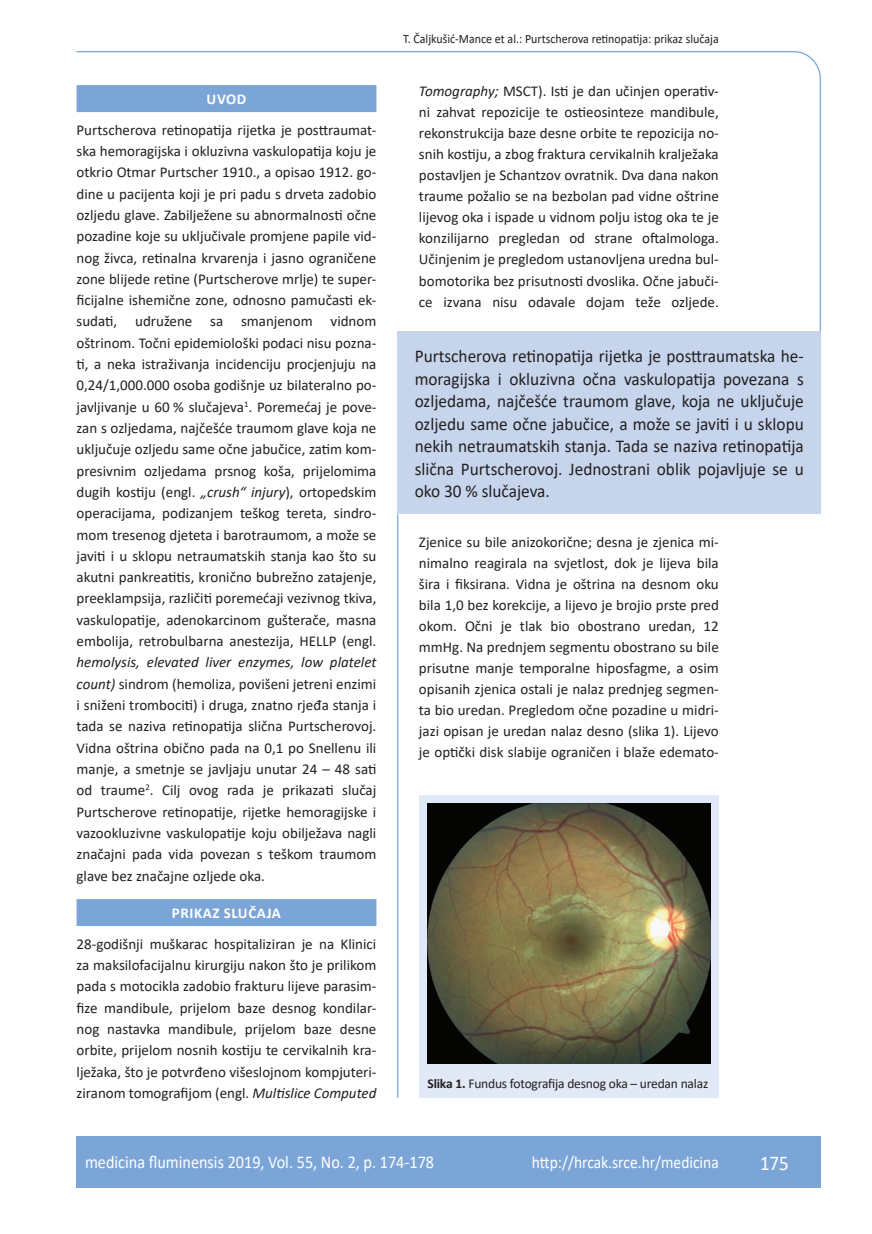
<style>
.page{position:relative;width:872px;height:1234px;background:#fff}
.page>*{position:absolute;margin:0;border:0;box-sizing:border-box;transform-origin:0 0}
.t1{font:21px "Calibri";color:#fff;scale:.9 1}
.anterfile{font:18px/22.5px "Calibri";color:#231f20;text-align:justify;scale:.96 1}
.t2{font:18px "Calibri";color:#fff;scale:.9 1}
.t3{font:17.25px "Calibri";color:#fff;scale:.9 1}
.osnovni_tekst{font:15px/21.3px "Calibri";color:#231f20;text-align:justify}
.naslov_ruler{font:700 15px "Calibri";letter-spacing:.04em;color:#fff}
.potpis_slika{font:13.5px "Calibri";letter-spacing:-.015em;color:#231f20}
.glava{font:12.75px "Calibri";color:#231f20;scale:.94 1}
.s1{font-style:italic}
.s2{font-weight:700}
</style>
<div class="page">
<svg style="left:76px;top:51px;width:745px;height:282px"></svg>
<hr style="left:397px;top:514px;width:1px;height:583px;background:#7ca5d7">
<div style="left:77px;top:1135px;width:744px;height:51px;background:#7ca5d7"></div>
<div style="left:77px;top:85px;width:299px;height:27px;background:#7ca5d7"></div>
<div style="left:77px;top:898px;width:299px;height:27px;background:#7ca5d7"></div>
<div style="left:398px;top:331px;width:423px;height:183px;background:#c6d5ec"></div>
<div style="left:419px;top:794px;width:300px;height:303px;background:#e1e9f6"></div>
<img style="left:427px;top:803px;width:283px;height:259px">
<p class="naslov_ruler" style="left:207px;top:88px;width:41px">UVOD</p>
<p class="osnovni_tekst" style="left:77px;top:119px;width:301px">Purtscherova retinopatija rijetka je posttraumat&shy;ska hemoragijska i okluzivna vaskulopatija koju je otkrio Otmar Purtscher 1910., a opisao 1912. go&shy;dine u pacijenta koji je pri padu s drveta zadobio ozljedu glave. Zabilježene su abnormalnosti očne pozadine koje su uključivale promjene papile vid&shy;nog živca, retinalna krvarenja i jasno ograničene zone blijede retine (Purtscherove mrlje) te super&shy;ficijalne ishemične zone, odnosno pamučasti ek&shy;sudati, udružene sa smanjenom vidnom oštrinom. Točni epidemiološki podaci nisu pozna&shy;ti, a neka istraživanja incidenciju procjenjuju na 0,24/1,000.000 osoba godišnje uz bilateralno po&shy;javljivanje u 60 % slučajeva<sup>1</sup>. Poremećaj je pove&shy;zan s ozljedama, najčešće traumom glave koja ne uključuje ozljedu same očne jabučice, zatim kom&shy;presivnim ozljedama prsnog koša, prijelomima dugih kostiju (engl. <span class="s1">„crush“ injury</span>), ortopedskim operacijama, podizanjem teškog tereta, sindro&shy;mom tresenog djeteta i barotraumom, a može se javiti i u sklopu netraumatskih stanja kao što su akutni pankreatitis, kronično bubrežno zatajenje, preeklampsija, različiti poremećaji vezivnog tkiva, vaskulopatije, adenokarcinom gušterače, masna embolija, retrobulbarna anestezija, HELLP (engl. <span class="s1">hemolysis, elevated liver enzymes, low platelet count)</span> sindrom (hemoliza, povišeni jetreni enzimi i sniženi trombociti) i druga, znatno rjeđa stanja i tada se naziva retinopatija slična Purtscherovoj.<br>Vidna oštrina obično pada na 0,1 po Snellenu ili manje, a smetnje se javljaju unutar 24 – 48 sati od traume<sup>2</sup>. Cilj ovog rada je prikazati slučaj Purtscherove retinopatije, rijetke hemoragijske i vazookluzivne vaskulopatije koju obilježava nagli značajni pada vida povezan s teškom traumom glave bez značajne ozljede oka.</p>
<p class="naslov_ruler" style="left:172px;top:902px;width:111px">PRIKAZ SLUČAJA</p>
<p class="osnovni_tekst" style="left:77px;top:932px;width:301px">28-godišnji muškarac hospitaliziran je na Klinici za maksilofacijalnu kirurgiju nakon što je prilikom pada s motocikla zadobio frakturu lijeve parasim&shy;fize mandibule, prijelom baze desnog kondilar&shy;nog nastavka mandibule, prijelom baze desne orbite, prijelom nosnih kostiju te cervikalnih kra&shy;lježaka, što je potvrđeno višeslojnom kompjuteri&shy;ziranom tomografijom (engl. <span class="s1">Multislice Computed</span></p>
<p class="glava" style="left:403px;top:29px;width:337px">T. Čaljkušić-Mance et al.: Purtscherova retinopatija: prikaz slučaja</p>
<p class="osnovni_tekst" style="left:419px;top:80px;width:301px"><span class="s1">Tomography;</span> MSCT). Isti je dan učinjen operativ&shy;ni zahvat repozicije te ostieosinteze mandibule, rekonstrukcija baze desne orbite te repozicija no&shy;snih kostiju, a zbog fraktura cervikalnih kralježaka postavljen je Schantzov ovratnik. Dva dana nakon traume požalio se na bezbolan pad vidne oštrine lijevog oka i ispade u vidnom polju istog oka te je konzilijarno pregledan od strane oftalmologa.<br>Učinjenim je pregledom ustanovljena uredna bul&shy;bomotorika bez prisutnosti dvoslika. Očne jabuči&shy;ce izvana nisu odavale dojam teže ozljede.</p>
<p class="anterfile" style="left:415px;top:344px;width:407px">Purtscherova retinopatija rijetka je posttraumatska he&shy;moragijska i okluzivna očna vaskulopatija povezana s ozljedama, najčešće traumom glave, koja ne uključuje ozljedu same očne jabučice, a može se javiti i u sklopu nekih netraumatskih stanja. Tada se naziva retinopatija slična Purtscherovoj. Jednostrani oblik pojavljuje se u oko 30 % slučajeva.</p>
<p class="osnovni_tekst" style="left:419px;top:530px;width:301px">Zjenice su bile anizokorične; desna je zjenica mi&shy;nimalno reagirala na svjetlost, dok je lijeva bila šira i fiksirana. Vidna je oštrina na desnom oku bila 1,0 bez korekcije, a lijevo je brojio prste pred okom. Očni je tlak bio obostrano uredan, 12 mmHg. Na prednjem segmentu obostrano su bile prisutne manje temporalne hiposfagme, a osim opisanih zjenica ostali je nalaz prednjeg segmen&shy;ta bio uredan. Pregledom očne pozadine u midri&shy;jazi opisan je uredan nalaz desno (slika 1). Lijevo je optički disk slabije ograničen i blaže edemato-</p>
<p class="potpis_slika" style="left:427px;top:1073px;width:282px"><span class="s2">Slika 1.</span> Fundus fotografija desnog oka – uredan nalaz</p>
<p class="t2" style="left:85px;top:1149px;width:389px">medicina fluminensis 2019, Vol. 55, No. 2, p. 174-178</p>
<p class="t3" style="left:532px;top:1150px;width:209px">http://hrcak.srce.hr/medicina</p>
<p class="t1" style="left:760px;top:1147px;width:33px">175</p>
</div>
